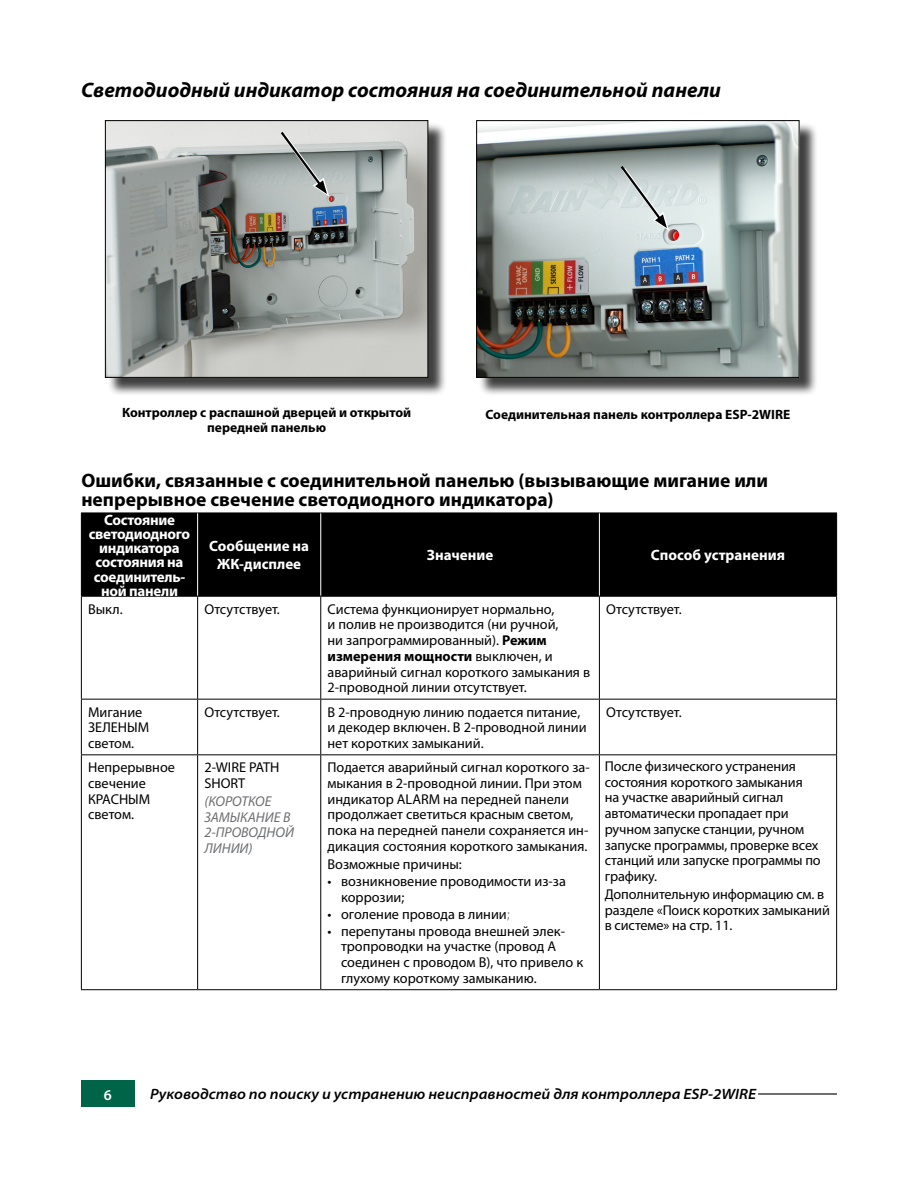
<style>
.page{position:relative;width:918px;height:1188px;background:#fff}
.page>*{position:absolute;margin:0;border:0;box-sizing:border-box;transform-origin:0 0}
.t1{font:italic 700 21px "Myriad Pro";color:#000}
.t2{font:700 19.5px/19.5px "Myriad Pro";color:#000}
.t3{font:italic 600 semi-expanded 15px "Myriad Pro";color:#000}
.t4{font:700 15px/14.2px "Myriad Pro";letter-spacing:-.02em;color:#fff;text-align:center}
.t5{font:700 15px/18px "Myriad Pro";color:#fff;text-align:center}
.t6{font:600 15px "Myriad Pro";color:#fff}
.t7{font:14.25px/15.8px "Myriad Pro";color:#000}
.t8{font:italic 14.25px/15.8px "Myriad Pro";color:#6d6e71}
.t9{font:700 13.5px/15px "Myriad Pro";color:#000;text-align:center}
.s1{font-weight:700}
.s2{color:#fff}
</style>
<div class="page">
<hr style="left:238px;top:1093px;width:599px;height:2px;background:#000">
<div style="left:81px;top:1081px;width:54px;height:26px;background:#006548"></div>
<div style="left:150px;top:1088px;width:608px;height:12px;background:#fff"></div>
<div style="left:107px;top:122px;width:340px;height:274px;background:#000;opacity:.75"></div>
<img style="left:107px;top:122px;width:319px;height:254px">
<div style="left:105px;top:120px;width:323px;height:258px;border:1px solid #000"></div>
<svg style="left:279px;top:129px;width:50px;height:68px;background:#afb4b3"></svg>
<div style="left:478px;top:122px;width:340px;height:274px;background:#000;opacity:.75"></div>
<img style="left:478px;top:122px;width:320px;height:254px">
<div style="left:476px;top:120px;width:324px;height:258px;border:1px solid #000"></div>
<svg style="left:618px;top:163px;width:51px;height:68px;background:#c4cdcd"></svg>
<div style="left:82px;top:514px;width:754px;height:82px;background:#000"></div>
<hr style="left:81px;top:699px;width:117px;height:1px;background:#000">
<hr style="left:81px;top:754px;width:117px;height:1px;background:#000">
<hr style="left:197px;top:597px;width:1px;height:102px;background:#000">
<hr style="left:320px;top:597px;width:1px;height:102px;background:#000">
<hr style="left:198px;top:699px;width:123px;height:1px;background:#000">
<hr style="left:197px;top:700px;width:1px;height:54px;background:#000">
<hr style="left:321px;top:699px;width:278px;height:1px;background:#000">
<hr style="left:320px;top:700px;width:1px;height:54px;background:#000">
<hr style="left:599px;top:699px;width:238px;height:1px;background:#000">
<hr style="left:198px;top:754px;width:123px;height:1px;background:#000">
<hr style="left:197px;top:755px;width:1px;height:234px;background:#000">
<hr style="left:321px;top:754px;width:278px;height:1px;background:#000">
<hr style="left:320px;top:755px;width:1px;height:234px;background:#000">
<hr style="left:599px;top:754px;width:238px;height:1px;background:#000">
<hr style="left:81px;top:989px;width:117px;height:1px;background:#000">
<hr style="left:198px;top:989px;width:123px;height:1px;background:#000">
<hr style="left:321px;top:989px;width:278px;height:1px;background:#000">
<hr style="left:599px;top:989px;width:238px;height:1px;background:#000">
<hr style="left:81px;top:597px;width:1px;height:102px;background:#000">
<hr style="left:599px;top:597px;width:1px;height:102px;background:#000">
<hr style="left:836px;top:597px;width:1px;height:102px;background:#000">
<hr style="left:81px;top:700px;width:1px;height:54px;background:#000">
<hr style="left:599px;top:700px;width:1px;height:54px;background:#000">
<hr style="left:836px;top:700px;width:1px;height:54px;background:#000">
<hr style="left:81px;top:755px;width:1px;height:234px;background:#000">
<hr style="left:599px;top:755px;width:1px;height:234px;background:#000">
<hr style="left:836px;top:755px;width:1px;height:234px;background:#000">
<hr style="left:81px;top:513px;width:117px;height:1px;background:#000">
<hr style="left:198px;top:513px;width:123px;height:1px;background:#000">
<hr style="left:321px;top:513px;width:278px;height:1px;background:#000">
<hr style="left:599px;top:513px;width:238px;height:1px;background:#000">
<hr style="left:197px;top:513px;width:1px;height:83px;background:#fff">
<hr style="left:320px;top:513px;width:1px;height:83px;background:#fff">
<hr style="left:599px;top:513px;width:1px;height:83px;background:#fff">
<hr style="left:81px;top:513px;width:1px;height:83px;background:#000">
<hr style="left:836px;top:513px;width:1px;height:83px;background:#000">
<hr style="left:81px;top:596px;width:117px;height:1px;background:#000">
<hr style="left:198px;top:596px;width:123px;height:1px;background:#000">
<hr style="left:321px;top:596px;width:278px;height:1px;background:#000">
<hr style="left:599px;top:596px;width:238px;height:1px;background:#000">
<h1 class="t1" style="left:81px;top:78px;width:641px">Светодиодный индикатор состояния на соединительной панели</h1>
<p class="t9" style="left:122px;top:405px;width:291px">Контроллер с распашной дверцей и открытой передней панелью</p>
<p class="t9" style="left:485px;top:407px;width:306px">Соединительная панель контроллера ESP-2WIRE</p>
<h2 class="t2" style="left:81px;top:471px;width:688px">Ошибки, связанные с соединительной панелью (вызывающие мигание или непрерывное свечение светодиодного индикатора)</h2>
<p class="t4" style="left:89px;top:513px;width:103px">Состояние светодиодного индикатора состояния на соединитель&shy;ной панели</p>
<p class="t5" style="left:209px;top:537px;width:102px">Сообщение на<br>ЖК-дисплее</p>
<p class="t5" style="left:427px;top:546px;width:68px">Значение</p>
<p class="t5" style="left:651px;top:546px;width:136px">Способ устранения</p>
<p class="t7" style="left:88px;top:601px;width:36px">Выкл.</p>
<p class="t7" style="left:204px;top:601px;width:77px">Отсутствует.</p>
<p class="t7" style="left:328px;top:601px;width:264px">Система функционирует нормально,<br>и полив не производится (ни ручной,<br>ни запрограммированный). <span class="s1">Режим измерения мощности</span> выключен, и аварийный сигнал короткого замыкания в 2-проводной линии отсутствует.</p>
<p class="t7" style="left:606px;top:601px;width:77px">Отсутствует.</p>
<p class="t7" style="left:88px;top:704px;width:63px">Мигание<br>ЗЕЛЕНЫМ светом.</p>
<p class="t7" style="left:204px;top:704px;width:77px">Отсутствует.</p>
<p class="t7" style="left:328px;top:704px;width:261px">В 2-проводную линию подается питание, и декодер включен. В 2-проводной линии нет коротких замыканий.</p>
<p class="t7" style="left:606px;top:704px;width:77px">Отсутствует.</p>
<p class="t7" style="left:88px;top:760px;width:88px">Непрерывное свечение<br>КРАСНЫМ светом.</p>
<p class="t7" style="left:204px;top:760px;width:77px">2-WIRE PATH<br>SHORT</p>
<p class="t7" style="left:605px;top:758px;width:218px">После физического устранения состояния короткого замыкания на участке аварийный сигнал автоматически пропадает при ручном запуске станции, ручном запуске программы, проверке всех станций или запуске программы по графику.</p>
<p class="t7" style="left:605px;top:887px;width:227px">Дополнительную информацию см. в разделе «Поиск коротких замыканий в системе» на стр. 11.</p>
<p class="t7" style="left:328px;top:760px;width:264px">Подается аварийный сигнал короткого за&shy;мыкания в 2-проводной линии. При этом индикатор ALARM на передней панели продолжает светиться красным светом, пока на передней панели сохраняется ин&shy;дикация состояния короткого замыкания.</p>
<p class="t7" style="left:328px;top:856px;width:136px">Возможные причины:</p>
<p class="t7" style="left:341px;top:874px;width:226px;text-indent:-13px">• возникновение проводимости из-за коррозии;</p>
<p class="t7" style="left:328px;top:906px;width:184px">• оголение провода в линии<span class="s2">;</span></p>
<p class="t7" style="left:341px;top:923px;width:244px;text-indent:-13px">• перепутаны провода внешней элек&shy;тропроводки на участке (провод A соединен с проводом B), что привело к глухому короткому замыканию.</p>
<p class="t8" style="left:204px;top:794px;width:91px">(КОРОТКОЕ<br>ЗАМЫКАНИЕ В<br>2-ПРОВОДНОЙ<br>ЛИНИИ)</p>
<p class="t6" style="left:104px;top:1086px;width:10px">6</p>
<p class="t3" style="left:150px;top:1086px;width:607px">Руководство по поиску и устранению неисправностей для контроллера ESP-2WIRE</p>
</div>
